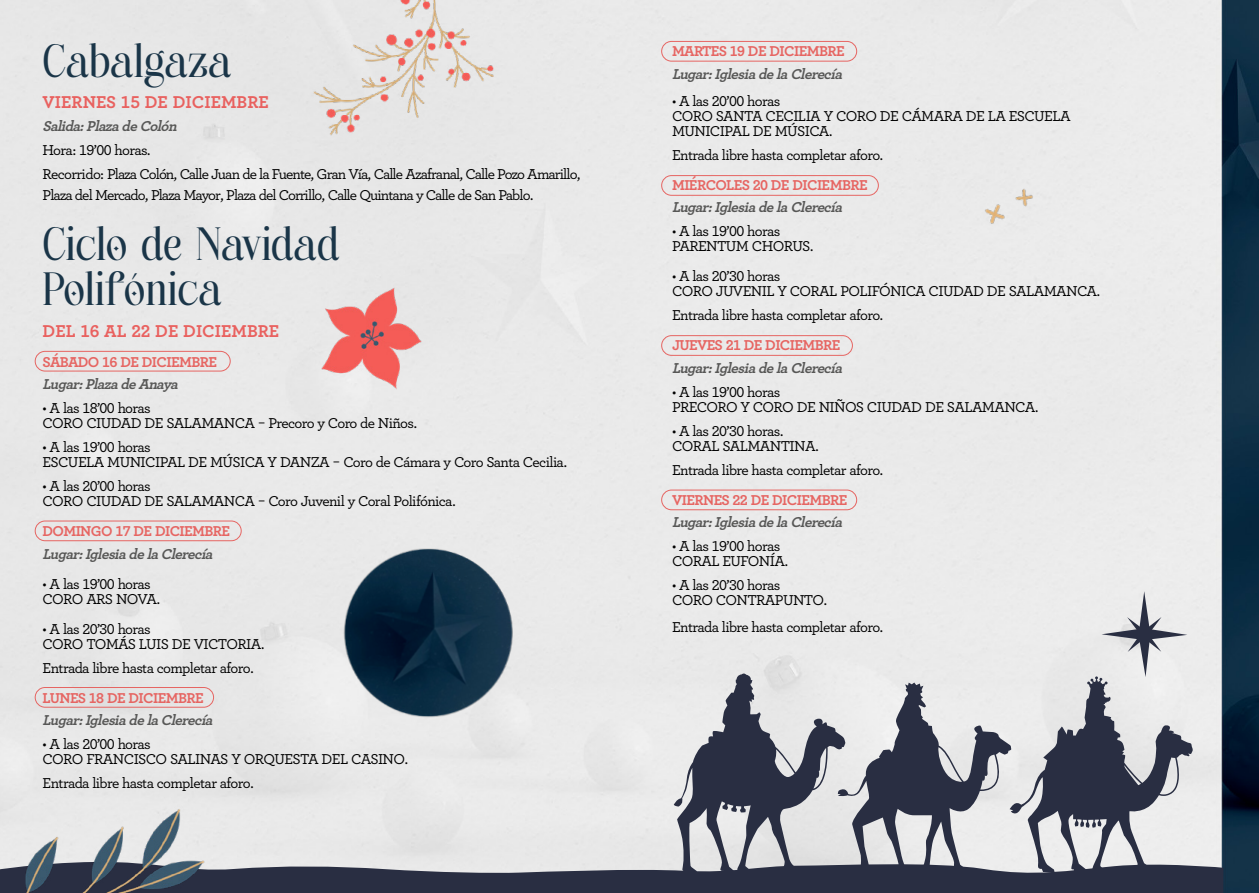
<style>
.page{position:relative;width:1259px;height:893px;background:#e9e9e9}
.page>*{position:absolute;margin:0;border:0;box-sizing:border-box;transform-origin:0 0}
.t1{font:45px/45px "Margesh";color:#1a3548}
.t2{font:700 18px "Archer";color:#e9615f}
.t3{font:500 15px/15px "Archer";letter-spacing:-.045em;color:#000}
.t4{font:italic 700 15px "Archer";color:#575756}
.t5{font:700 15px "Archer";letter-spacing:-.04em;color:#e66562}
</style>
<div class="page">
<div style="left:35px;top:351px;width:196px;height:20px;border:1px solid #e66562;border-radius:10px"></div>
<div style="left:661px;top:41px;width:196px;height:21px;border:1px solid #e66562;border-radius:10px"></div>
<div style="left:661px;top:175px;width:217px;height:21px;border:1px solid #e66562;border-radius:10px"></div>
<div style="left:661px;top:335px;width:192px;height:21px;border:1px solid #e66562;border-radius:10px"></div>
<div style="left:661px;top:490px;width:196px;height:20px;border:1px solid #e66562;border-radius:10px"></div>
<div style="left:35px;top:521px;width:207px;height:20px;border:1px solid #e66562;border-radius:10px"></div>
<img style="left:265px;top:0;width:255px;height:157px">
<svg style="left:0;top:591px;width:1223px;height:302px;background:#c5c6c9"></svg>
<img style="left:334px;top:540px;width:187px;height:186px">
<img style="left:0;top:799px;width:226px;height:94px">
<img style="left:301px;top:265px;width:126px;height:132px">
<img style="left:977px;top:198px;width:34px;height:33px">
<img style="left:1011px;top:185px;width:26px;height:26px">
<h1 class="t1" style="left:43px;top:38px;width:191px">Cabalgaza</h1>
<p class="t2" style="left:43px;top:88px;width:228px">VIERNES 15 DE DICIEMBRE</p>
<p class="t4" style="left:43px;top:114px;width:140px">Salida:PlazadeColón</p>
<p class="t3" style="left:43px;top:137px;width:539px;line-height:24px">Hora: 19’00 horas.<br>Recorrido: Plaza Colón, Calle Juan de la Fuente, Gran Vía, Calle Azafranal, Calle Pozo Amarillo,</p>
<p class="t3" style="left:43px;top:186px;width:493px">Plaza del Mercado, Plaza Mayor, Plaza del Corrillo, Calle Quintana y Calle de San Pablo.</p>
<h1 class="t1" style="left:43px;top:222px;width:299px">Ciclo de Navidad<br>Polifónica</h1>
<p class="t2" style="left:43px;top:317px;width:238px">DEL 16 AL 22 DE DICIEMBRE</p>
<p class="t5" style="left:43px;top:350px;width:176px">SÁBADO 16 DE DICIEMBRE</p>
<p class="t4" style="left:43px;top:373px;width:141px">Lugar:PlazadeAnaya</p>
<p class="t3" style="left:43px;top:400px;width:376px">• A las 18’00 horas<br>CORO CIUDAD DE SALAMANCA - Precoro y Coro de Niños.</p>
<p class="t3" style="left:43px;top:439px;width:526px">• A las 19’00 horas<br>ESCUELA MUNICIPAL DE MÚSICA Y DANZA - Coro de Cámara y Coro Santa Cecilia.</p>
<p class="t3" style="left:43px;top:478px;width:415px">• A las 20’00 horas<br>CORO CIUDAD DE SALAMANCA - Coro Juvenil y Coral Polifónica.</p>
<p class="t5" style="left:43px;top:520px;width:189px">DOMINGO 17 DE DICIEMBRE</p>
<p class="t4" style="left:43px;top:542px;width:176px">Lugar:IglesiadelaClerecía</p>
<p class="t3" style="left:43px;top:576px;width:119px">• A las 19’00 horas<br>CORO ARS NOVA.</p>
<p class="t3" style="left:43px;top:621px;width:224px">• A las 20’30 horas<br>CORO TOMÁS LUIS DE VICTORIA.</p>
<p class="t3" style="left:43px;top:660px;width:213px">Entrada libre hasta completar aforo.</p>
<p class="t5" style="left:43px;top:686px;width:163px">LUNES 18 DE DICIEMBRE</p>
<p class="t4" style="left:43px;top:709px;width:176px">Lugar:IglesiadelaClerecía</p>
<p class="t3" style="left:43px;top:736px;width:367px">• A las 20’00 horas<br>CORO FRANCISCO SALINAS Y ORQUESTA DEL CASINO.</p>
<p class="t3" style="left:43px;top:775px;width:213px">Entrada libre hasta completar aforo.</p>
<p class="t5" style="left:672px;top:40px;width:174px">MARTES 19 DE DICIEMBRE</p>
<p class="t4" style="left:672px;top:62px;width:176px">Lugar:IglesiadelaClerecía</p>
<p class="t3" style="left:672px;top:93px;width:400px">• A las 20’00 horas<br>CORO SANTA CECILIA Y CORO DE CÁMARA DE LA ESCUELA<br>MUNICIPAL DE MÚSICA.</p>
<p class="t3" style="left:672px;top:147px;width:213px">Entrada libre hasta completar aforo.</p>
<p class="t5" style="left:672px;top:173px;width:197px">MIÉRCOLES 20 DE DICIEMBRE</p>
<p class="t4" style="left:672px;top:196px;width:176px">Lugar:IglesiadelaClerecía</p>
<p class="t3" style="left:672px;top:223px;width:143px">• A las 19’00 horas<br>PARENTUM CHORUS.</p>
<p class="t3" style="left:672px;top:268px;width:430px">• A las 20’30 horas<br>CORO JUVENIL Y CORAL POLIFÓNICA CIUDAD DE SALAMANCA.</p>
<p class="t3" style="left:672px;top:307px;width:213px">Entrada libre hasta completar aforo.</p>
<p class="t5" style="left:672px;top:334px;width:170px">JUEVES 21 DE DICIEMBRE</p>
<p class="t4" style="left:672px;top:356px;width:176px">Lugar:IglesiadelaClerecía</p>
<p class="t3" style="left:672px;top:384px;width:368px">• A las 19’00 horas<br>PRECORO Y CORO DE NIÑOS CIUDAD DE SALAMANCA.</p>
<p class="t3" style="left:672px;top:423px;width:149px">• A las 20’30 horas.<br>CORAL SALMANTINA.</p>
<p class="t3" style="left:672px;top:462px;width:213px">Entrada libre hasta completar aforo.</p>
<p class="t5" style="left:672px;top:488px;width:177px">VIERNES 22 DE DICIEMBRE</p>
<p class="t4" style="left:672px;top:511px;width:176px">Lugar:IglesiadelaClerecía</p>
<p class="t3" style="left:672px;top:538px;width:118px">• A las 19’00 horas<br>CORAL EUFONÍA.</p>
<p class="t3" style="left:672px;top:577px;width:157px">• A las 20’30 horas<br>CORO CONTRAPUNTO.</p>
<p class="t3" style="left:672px;top:619px;width:213px">Entrada libre hasta completar aforo.</p>
</div>
